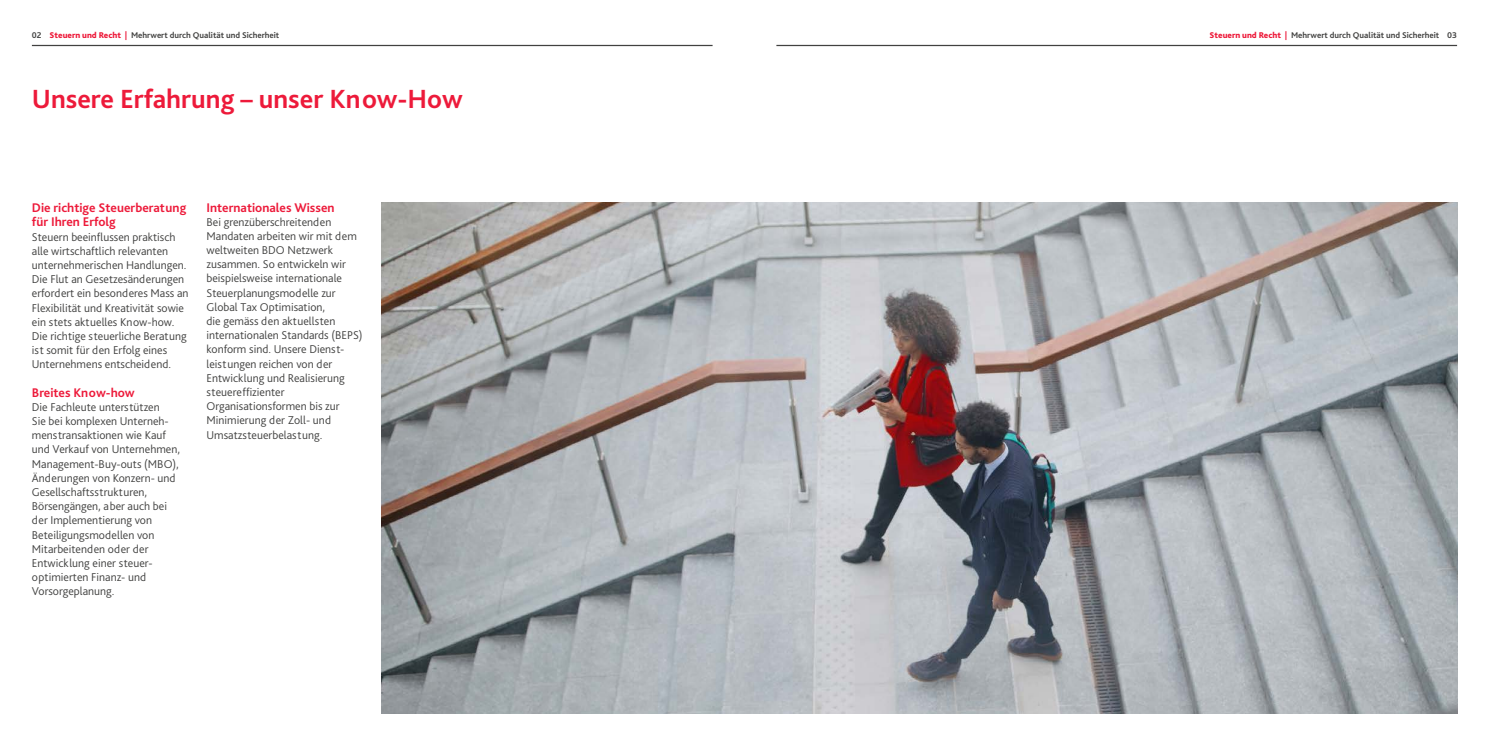
<style>
.page{position:relative;width:1489px;height:745px;background:#fff}
.page>*{position:absolute;margin:0;border:0;box-sizing:border-box;transform-origin:0 0}
.t1{font:700 27.5px "Bliss Pro";color:#ed1a3a}
.t2{font:700 13.12px/14.1px "Bliss Pro";color:#ed1a3a}
.t3{font:300 11.88px/14.1px "Bliss Pro";color:#414140}
.t4{font:700 8.75px "Bliss Pro";color:#414140}
.s1{font-weight:800;color:#ed1a3a}
.s2{color:#ed1a3a}
</style>
<div class="page">
<img style="left:381px;top:202px;width:1075px;height:510px">
<hr style="left:32px;top:45px;width:680px;height:1px;background:#414140">
<hr style="left:776px;top:45px;width:680px;height:1px;background:#414140">
<p class="t4" style="left:32px;top:30px;width:249px">02 <span class="s1">Steuern und Recht</span> <span class="s2">|</span> Mehrwert durch Qualität und Sicherheit</p>
<p class="t4" style="left:1209px;top:30px;width:249px"><span class="s1">Steuern und Recht</span> <span class="s2">|</span> Mehrwert durch Qualität und Sicherheit 03</p>
<h1 class="t1" style="left:32px;top:82px;width:432px">Unsere Erfahrung – unser Know-How</h1>
<p class="t2" style="left:32px;top:200px;width:156px">Die richtige Steuerberatung für Ihren Erfolg</p>
<p class="t3" style="left:32px;top:229px;width:158px">Steuern beeinflussen praktisch alle wirtschaftlich relevanten unternehmerischen Handlungen.<br>Die Flut an Gesetzesänderungen erfordert ein besonderes Mass an<br>Flexibilität und Kreativität sowie ein stets aktuelles Know-how.<br>Die richtige steuerliche Beratung ist somit für den Erfolg eines<br>Unternehmens entscheidend.</p>
<p class="t2" style="left:32px;top:384px;width:104px">Breites Know-how</p>
<p class="t3" style="left:32px;top:399px;width:150px">Die Fachleute unterstützen<br>Sie bei komplexen Unterneh&shy;menstransaktionen wie Kauf und Verkauf von Unternehmen,<br>Management-Buy-outs (MBO),<br>Änderungen von Konzern- und<br>Gesellschaftsstrukturen,<br>Börsengängen, aber auch bei der Implementierung von<br>Beteiligungsmodellen von<br>Mitarbeitenden oder der<br>Entwicklung einer steuer&shy;optimierten Finanz- und<br>Vorsorgeplanung.</p>
<p class="t2" style="left:206px;top:200px;width:129px">Internationales Wissen</p>
<p class="t3" style="left:206px;top:214px;width:157px">Bei grenzüberschreitenden<br>Mandaten arbeiten wir mit dem weltweiten BDO Netzwerk zusammen. So entwickeln wir beispielsweise internationale<br>Steuerplanungsmodelle zur<br>Global Tax Optimisation,<br>die gemäss den aktuellsten internationalen Standards (BEPS) konform sind. Unsere Dienst&shy;leistungen reichen von der<br>Entwicklung und Realisierung steuereffizienter<br>Organisationsformen bis zur<br>Minimierung der Zoll- und<br>Umsatzsteuerbelastung.</p>
</div>
